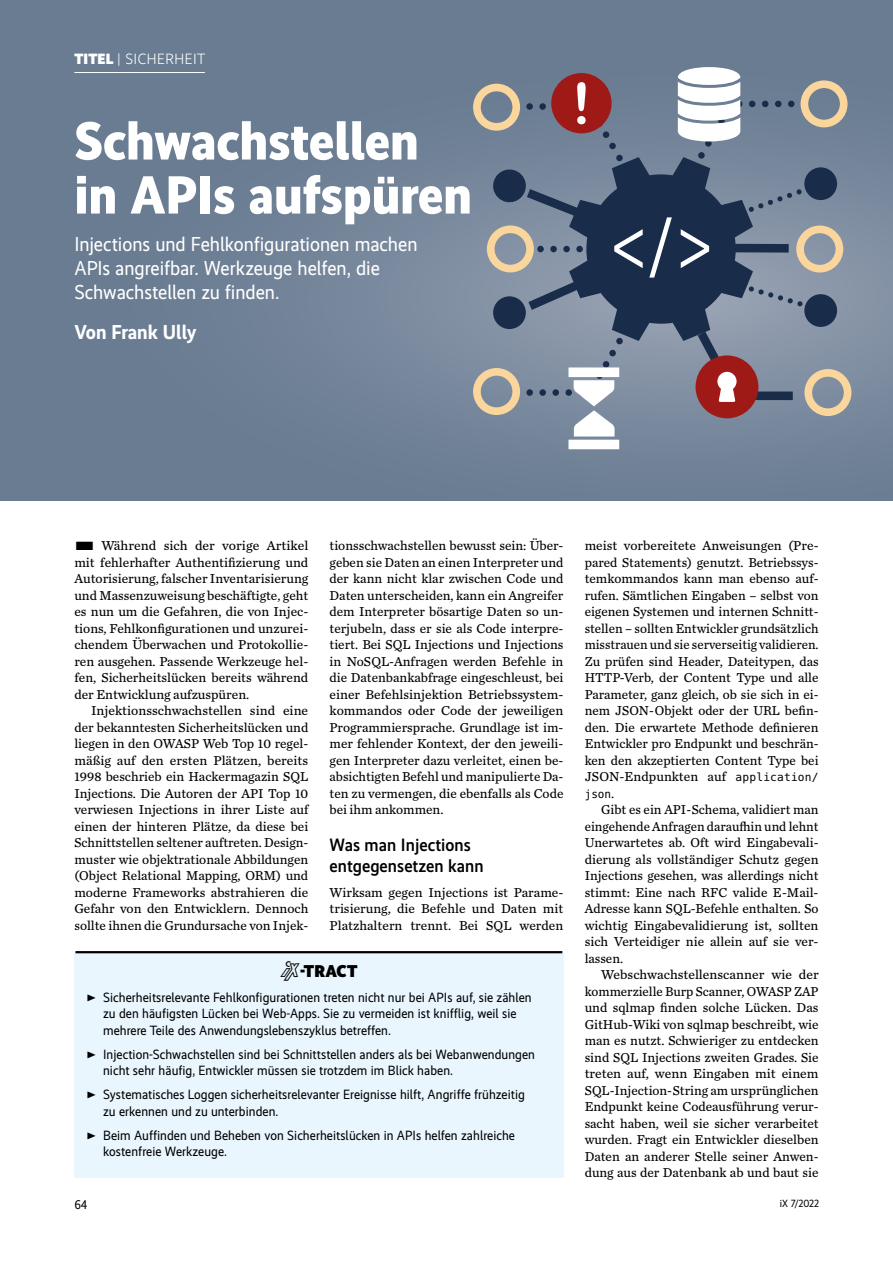
<style>
.page{position:relative;width:893px;height:1263px;background:#fff}
.page>*{position:absolute;margin:0;border:0;box-sizing:border-box;transform-origin:0 0}
.teaserimage{font:67.65px "IBM Plex Sans";color:#fff}
.Ueberschrift-1{font:800 54px/54px "Realisti X";color:#fff}
.Abstract{font:20.25px/24px "Realisti X";letter-spacing:-.005em;color:#fff}
.Autor{font:700 20.25px "Realisti X";color:#fff}
.Zwischenueberschrift{font:500 18px/21px "Realisti X";letter-spacing:.005em;color:#000}
.t1{font:900 17.25px "Realisti X";letter-spacing:.01em;color:#000}
.Kolumnentitel{font:300 15px "Realisti X";letter-spacing:.035em;color:#fff}
.Grundtext-Einzug{font:13.5px/16.5px "Chronicle Text G3";color:#000;text-align:justify}
.Grundtext-stumpf{font:13.5px/16.5px "Chronicle Text G3";color:#000;text-align:justify}
.t2{font:13.5px/16.5px "Realisti X";letter-spacing:.005em;color:#000}
.t3{font:12.75px "Realisti X";color:#000}
.Grundtext-stumpf-2{font:11.25px "DejaVu Sans Mono";color:#000}
.t4{font:10.5px "Realisti X";color:#000}
.s1{font-weight:900}
.s2{font-family:"Heise Special";font-weight:400;font-size:25.5px}
.s3{font-family:"DejaVu Sans Mono";font-size:11.25px}
.s4{font-family:"Chronicle Text G3";font-size:13.5px}
</style>
<div class="page">
<svg style="left:0;top:0;width:893px;height:501px;background:#6d7f94"></svg>
<svg style="left:473px;top:84px;width:47px;height:47px;background:#a8a397"></svg>
<div style="left:609px;top:143px;width:7px;height:6px;background:#192c4a;border-radius:50%"></div>
<div style="left:616px;top:155px;width:7px;height:6px;background:#192c4a;border-radius:50%"></div>
<div style="left:603px;top:131px;width:6px;height:7px;background:#192c4a;border-radius:50%"></div>
<div style="left:596px;top:120px;width:7px;height:7px;background:#802d33;border-radius:50%"></div>
<div style="left:539px;top:103px;width:7px;height:7px;background:#192c4a;border-radius:50%"></div>
<div style="left:526px;top:103px;width:7px;height:7px;background:#192c4a;border-radius:50%"></div>
<svg style="left:800px;top:80px;width:47px;height:47px;background:#a8a397"></svg>
<svg style="left:705px;top:140px;width:7px;height:7px"></svg>
<div style="left:698px;top:152px;width:7px;height:7px;background:#192c4a;border-radius:50%"></div>
<svg style="left:749px;top:101px;width:6px;height:6px"></svg>
<svg style="left:762px;top:101px;width:6px;height:6px"></svg>
<svg style="left:775px;top:101px;width:6px;height:6px"></svg>
<svg style="left:788px;top:101px;width:6px;height:6px"></svg>
<div style="left:551px;top:73px;width:61px;height:60px;background:#9f1916;border-radius:50%"></div>
<svg style="left:577px;top:82px;width:9px;height:42px"></svg>
<svg style="left:678px;top:67px;width:64px;height:74px"></svg>
<div style="left:568px;top:440px;width:51px;height:9px;background:#fff"></div>
<svg style="left:473px;top:157px;width:378px;height:279px;background:#6e778a"></svg>
<div style="left:74px;top:953px;width:489px;height:224px;background:#eaf6fe"></div>
<hr style="left:75px;top:951px;width:487px;height:2px;background:#000">
<hr style="left:74px;top:72px;width:131px;height:1px;background:#fff">
<p class="Kolumnentitel" style="left:74px;top:48px;width:132px"><span class="s1">Titel</span> | SICHERHEIT</p>
<p class="Ueberschrift-1" style="left:74px;top:110px;width:399px">Schwachstellen in APIs aufspüren</p>
<p class="Abstract" style="left:74px;top:231px;width:345px">Injections und Fehlkonfigurationen machen<br>APIs angreifbar. Werkzeuge helfen, die<br>Schwachstellen zu finden.</p>
<p class="Autor" style="left:74px;top:317px;width:124px">Von Frank Ully</p>
<p class="teaserimage" style="left:608px;top:192px;width:108px">&lt;/&gt;</p>
<p class="Grundtext-Einzug" style="left:74px;top:537px;width:235px;text-indent:27px">Während sich der vorige Artikel mit fehlerhafter Authentifizierung und Autorisierung, falscher Inventarisierung und Massenzuweisung beschäftigte, geht es nun um die Gefahren, die von Injec&shy;tions, Fehlkonfigurationen und unzurei&shy;chendem Überwachen und Protokollie&shy;ren ausgehen. Passende Werkzeuge hel&shy;fen, Sicherheitslücken bereits während der Entwicklung aufzuspüren.</p>
<p class="Grundtext-Einzug" style="left:74px;top:702px;width:236px;text-indent:17px">Injektionsschwachstellen sind eine der bekanntesten Sicherheitslücken und liegen in den OWASP Web Top 10 regel&shy;mäßig auf den ersten Plätzen, bereits 1998 beschrieb ein Hackermagazin SQL Injections. Die Autoren der API Top 10 verwiesen Injections in ihrer Liste auf einen der hinteren Plätze, da diese bei Schnittstellen seltener auftreten. Design&shy;muster wie objektrationale Abbildungen (Object Relational Mapping, ORM) und moderne Frameworks abstrahieren die Gefahr von den Entwicklern. Dennoch sollte ihnen die Grundursache von Injek-</p>
<p class="Grundtext-Einzug" style="left:330px;top:537px;width:235px">tionsschwachstellen bewusst sein: Über&shy;geben sie Daten an einen Interpreter und der kann nicht klar zwischen Code und Daten unterscheiden, kann ein Angreifer dem Interpreter bösartige Daten so un&shy;terjubeln, dass er sie als Code interpre&shy;tiert. Bei SQL Injections und Injections in NoSQL-Anfragen werden Befehle in die Datenbankabfrage eingeschleust, bei einer Befehlsinjektion Betriebssystem&shy;kommandos oder Code der jeweiligen Programmiersprache. Grundlage ist im&shy;mer fehlender Kontext, der den jeweili&shy;gen Interpreter dazu verleitet, einen be&shy;absichtigten Befehl und manipulierte Da&shy;ten zu vermengen, die ebenfalls als Code bei ihm ankommen.</p>
<p class="Zwischenueberschrift" style="left:330px;top:833px;width:156px">Was man Injections entgegensetzen kann</p>
<p class="Grundtext-stumpf" style="left:330px;top:883px;width:235px">Wirksam gegen Injections ist Parame&shy;trisierung, die Befehle und Daten mit Platzhaltern trennt. Bei SQL werden</p>
<p class="t1" style="left:281px;top:958px;width:78px"><span class="s2">1</span>-TRACT</p>
<p class="t2" style="left:103px;top:988px;width:430px">Sicherheitsrelevante Fehlkonfigurationen treten nicht nur bei APIs auf, sie zählen zu den häufigsten Lücken bei Web-Apps. Sie zu vermeiden ist knifflig, weil sie mehrere Teile des Anwendungslebenszyklus betreffen.</p>
<p class="t2" style="left:103px;top:1045px;width:433px">Injection-Schwachstellen sind bei Schnittstellen anders als bei Webanwendungen nicht sehr häufig, Entwickler müssen sie trotzdem im Blick haben.</p>
<p class="t2" style="left:103px;top:1085px;width:423px">Systematisches Loggen sicherheitsrelevanter Ereignisse hilft, Angriffe frühzeitig zu erkennen und zu unterbinden.</p>
<p class="t2" style="left:103px;top:1126px;width:413px">Beim Auffinden und Beheben von Sicherheitslücken in APIs helfen zahlreiche kostenfreie Werkzeuge.</p>
<p class="Grundtext-stumpf" style="left:585px;top:537px;width:235px">meist vorbereitete Anweisungen (Pre&shy;pared Statements) genutzt. Betriebssys&shy;temkommandos kann man ebenso auf&shy;rufen. Sämtlichen Eingaben – selbst von eigenen Systemen und internen Schnitt&shy;stellen – sollten Entwickler grundsätzlich misstrauen und sie serverseitig validieren.<br>Zu prüfen sind Header, Dateitypen, das HTTP-Verb, der Content Type und alle Parameter, ganz gleich, ob sie sich in ei&shy;nem JSON-Objekt oder der URL befin&shy;den. Die erwartete Methode definieren Entwickler pro Endpunkt und beschrän&shy;ken den akzeptierten Content Type bei JSON-Endpunkten auf <span class="s3">application/</span></p>
<p class="Grundtext-stumpf-2" style="left:585px;top:786px;width:31px">json<span class="s4">.</span></p>
<p class="Grundtext-Einzug" style="left:585px;top:801px;width:235px;text-indent:17px">Gibt es ein API-Schema, validiert man eingehende Anfragen daraufhin und lehnt Unerwartetes ab. Oft wird Eingabevali&shy;dierung als vollständiger Schutz gegen Injections gesehen, was allerdings nicht stimmt: Eine nach RFC valide E-Mail-Adresse kann SQL-Befehle enthalten. So wichtig Eingabevalidierung ist, sollten sich Verteidiger nie allein auf sie ver&shy;lassen.</p>
<p class="Grundtext-Einzug" style="left:585px;top:966px;width:235px;text-indent:17px">Webschwachstellenscanner wie der kommerzielle Burp Scanner, OWASP ZAP und sqlmap finden solche Lücken. Das GitHub-Wiki von sqlmap beschreibt, wie man es nutzt. Schwieriger zu entdecken sind SQL Injections zweiten Grades. Sie treten auf, wenn Eingaben mit einem SQL-Injection-String am ursprünglichen Endpunkt keine Codeausführung verur&shy;sacht haben, weil sie sicher verarbeitet wurden. Fragt ein Entwickler dieselben Daten an anderer Stelle seiner Anwen&shy;dung aus der Datenbank ab und baut sie</p>
<p class="t3" style="left:74px;top:1195px;width:15px">64</p>
<p class="t4" style="left:780px;top:1196px;width:41px">iX 7/2022</p>
</div>
